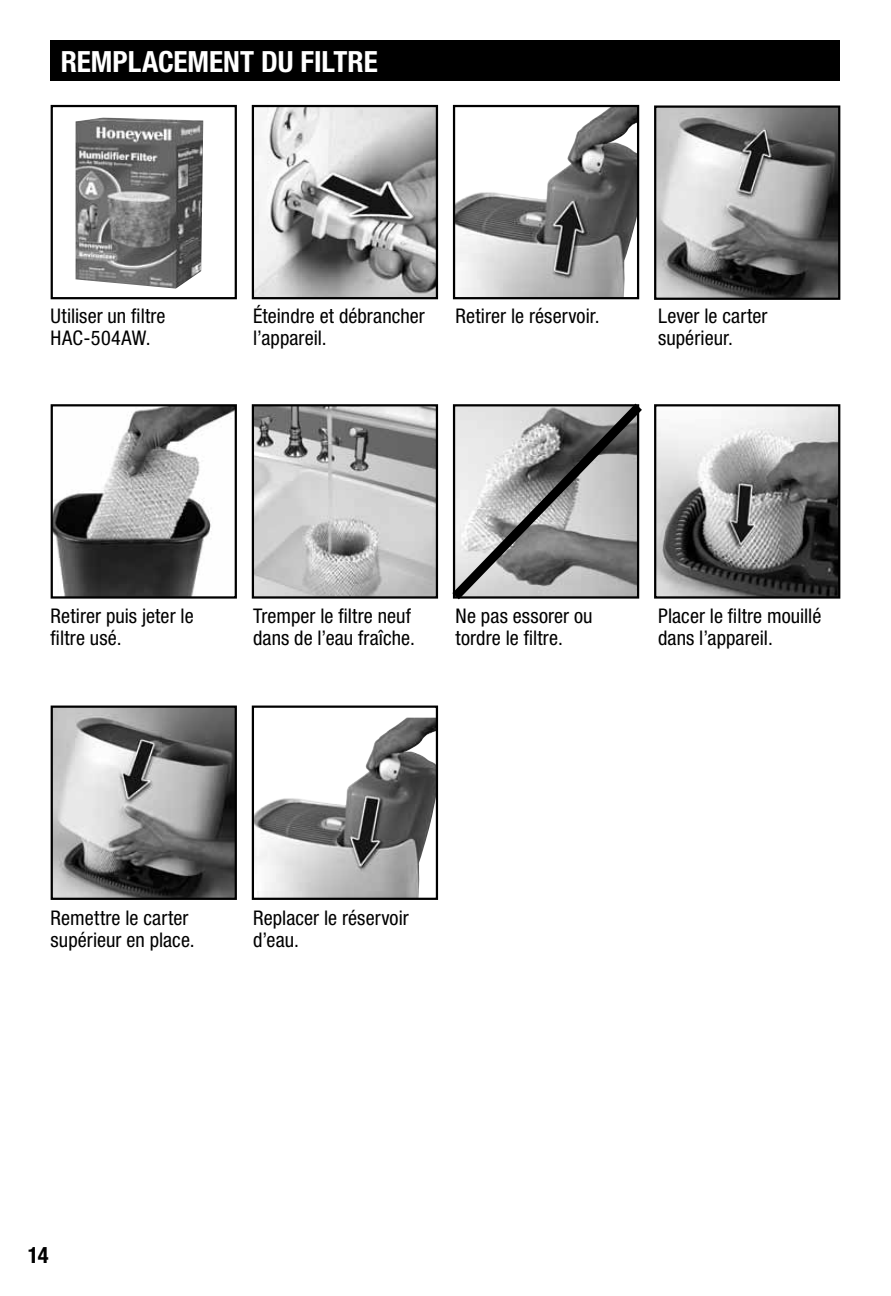
<style>
.page{position:relative;width:891px;height:1296px;background:#fff}
.page>*{position:absolute;margin:0;border:0;box-sizing:border-box;transform-origin:0 0}
.t1{font:700 condensed 29.25px "Helvetica Neue";color:#fff}
.t2{font:700 condensed 22.5px "Helvetica Neue";color:#000}
.t3{font:condensed 20.25px/22.5px "Helvetica Neue";letter-spacing:.005em;color:#000}
</style>
<div class="page">
<div style="left:51px;top:40px;width:789px;height:41px;background:#000"></div>
<div style="left:51px;top:105px;width:186px;height:194px;border:2px solid #000"></div>
<img style="left:76px;top:118px;width:127px;height:171px">
<img style="left:255px;top:108px;width:180px;height:188px">
<div style="left:252px;top:105px;width:186px;height:194px;border:2px solid #000"></div>
<img style="left:456px;top:108px;width:180px;height:188px">
<div style="left:453px;top:105px;width:186px;height:194px;border:2px solid #000"></div>
<img style="left:54px;top:407px;width:180px;height:189px">
<div style="left:51px;top:404px;width:186px;height:195px;border:2px solid #000"></div>
<img style="left:657px;top:407px;width:180px;height:189px">
<div style="left:654px;top:404px;width:186px;height:195px;border:2px solid #000"></div>
<img style="left:255px;top:718px;width:180px;height:179px">
<div style="left:252px;top:706px;width:186px;height:194px;border:2px solid #000"></div>
<svg style="left:452px;top:403px;width:190px;height:197px;background:#9c9c9c"></svg>
<img style="left:255px;top:407px;width:180px;height:189px">
<div style="left:252px;top:404px;width:186px;height:195px;border:2px solid #000"></div>
<img style="left:657px;top:108px;width:180px;height:189px">
<div style="left:654px;top:105px;width:186px;height:195px;border:2px solid #000"></div>
<img style="left:54px;top:709px;width:180px;height:188px">
<div style="left:51px;top:706px;width:186px;height:194px;border:2px solid #000"></div>
<h1 class="t1" style="left:61px;top:44px;width:319px">REMPLACEMENT DU FILTRE</h1>
<p class="t3" style="left:51px;top:304px;width:116px">Utiliser un filtre<br>HAC-504AW.</p>
<p class="t3" style="left:253px;top:304px;width:173px">Éteindre et débrancher l’appareil.</p>
<p class="t3" style="left:456px;top:304px;width:146px">Retirer le réservoir.</p>
<p class="t3" style="left:658px;top:304px;width:111px">Lever le carter supérieur.</p>
<p class="t3" style="left:51px;top:604px;width:145px">Retirer puis jeter le filtre usé.</p>
<p class="t3" style="left:253px;top:604px;width:163px">Tremper le filtre neuf dans de l’eau fraîche.</p>
<p class="t3" style="left:456px;top:604px;width:138px">Ne pas essorer ou tordre le filtre.</p>
<p class="t3" style="left:658px;top:604px;width:165px">Placer le filtre mouillé dans l’appareil.</p>
<p class="t3" style="left:51px;top:906px;width:146px">Remettre le carter supérieur en place.</p>
<p class="t3" style="left:253px;top:906px;width:157px">Replacer le réservoir d’eau.</p>
<p class="t2" style="left:28px;top:1241px;width:22px">14</p>
</div>
